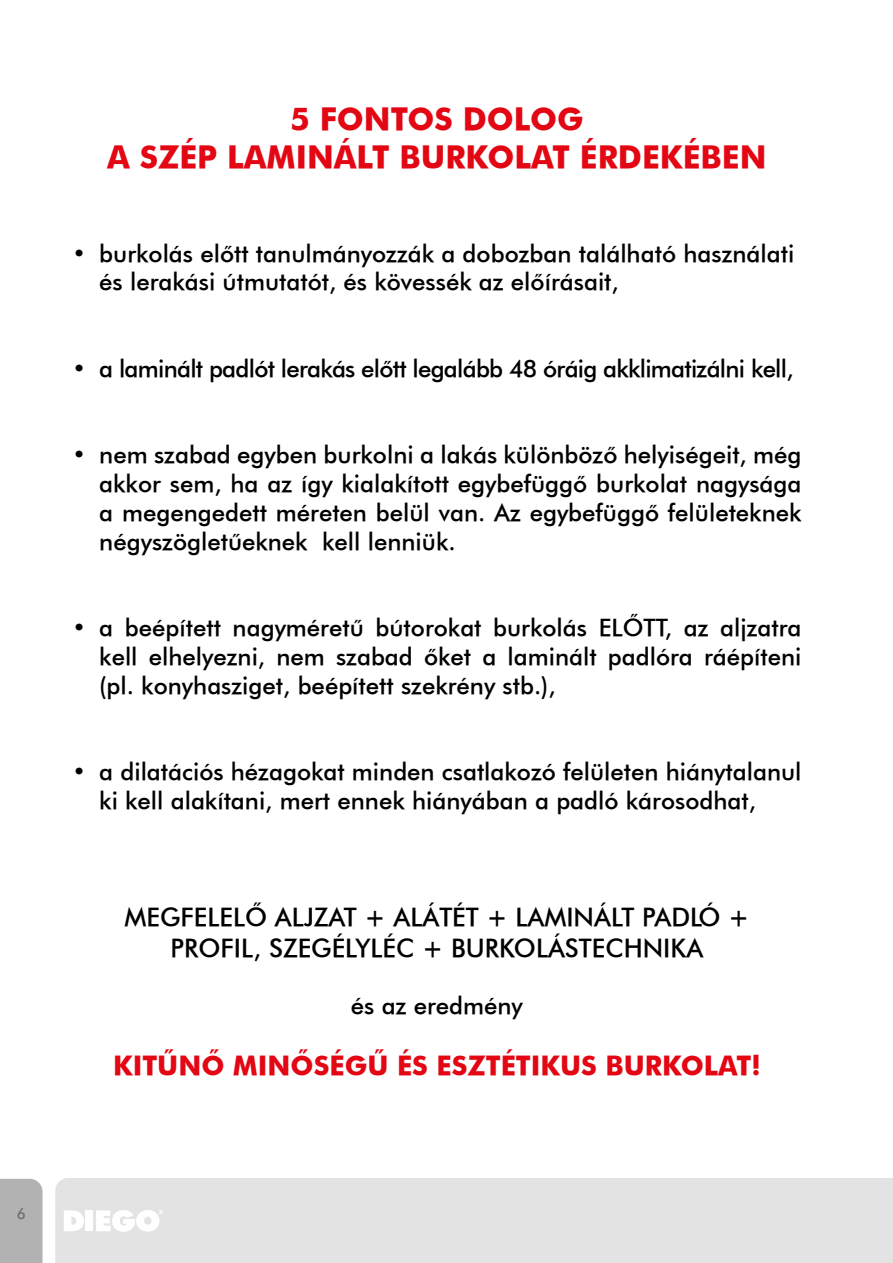
<style>
.page{position:relative;width:893px;height:1263px;background:#fff}
.page>*{position:absolute;margin:0;border:0;box-sizing:border-box;transform-origin:0 0}
.t1{font:31.5px/37.8px "Futura Md CE Bold";color:#e30613;text-align:center}
.t2{font:27px "Futura Md CE Bold";color:#e30613}
.t3{font:25.5px/30.6px "Futura Md CE Medium";color:#000;text-align:center}
.t4{font:24px/28.8px "Futura Md CE Medium";color:#000}
.t5{font:24px "Futura Md CE Medium";letter-spacing:-.03em;color:#000}
.t6{font:15px "Futura Md CE Medium";color:#706f6f}
</style>
<div class="page">
<div style="left:0;top:1179px;width:43px;height:84px;background:#b3b2b2"></div>
<div style="left:55px;top:1178px;width:838px;height:85px;background:#e3e3e3"></div>
<svg style="left:64px;top:1210px;width:20px;height:21px"></svg>
<div style="left:85px;top:1210px;width:8px;height:21px;background:#fff"></div>
<svg style="left:96px;top:1210px;width:67px;height:22px"></svg>
<h1 class="t1" style="left:107px;top:101px;width:661px">5 FONTOS DOLOG<br>A SZÉP LAMINÁLT BURKOLAT ÉRDEKÉBEN</h1>
<p class="t4" style="left:99px;top:239px;width:696px;text-indent:-27px">• burkolás előtt tanulmányozzák a dobozban található használati és lerakási útmutatót, és kövessék az előírásait,</p>
<p class="t5" style="left:72px;top:354px;width:723px">• a laminált padlót lerakás előtt legalább 48 óráig akklimatizálni kell,</p>
<p class="t4" style="left:99px;top:440px;width:704px;text-align:justify;text-indent:-27px">• nem szabad egyben burkolni a lakás különböző helyiségeit, még akkor sem, ha az így kialakított egybefüggő burkolat nagysága a megengedett méreten belül van. Az egybefüggő felületeknek négyszögletűeknek kell lenniük.</p>
<p class="t4" style="left:99px;top:613px;width:704px;text-align:justify;text-indent:-27px">• a beépített nagyméretű bútorokat burkolás ELŐTT, az aljzatra kell elhelyezni, nem szabad őket a laminált padlóra ráépíteni (pl. konyhasziget, beépített szekrény stb.),</p>
<p class="t4" style="left:99px;top:757px;width:704px;text-indent:-27px">• a dilatációs hézagokat minden csatlakozó felületen hiánytalanul ki kell alakítani, mert ennek hiányában a padló károsodhat,</p>
<p class="t3" style="left:124px;top:902px;width:626px">MEGFELELŐ ALJZAT + ALÁTÉT + LAMINÁLT PADLÓ +<br>PROFIL, SZEGÉLYLÉC + BURKOLÁSTECHNIKA</p>
<p class="t4" style="left:351px;top:991px;width:174px">és az eredmény</p>
<p class="t2" style="left:113px;top:1049px;width:649px">KITŰNŐ MINŐSÉGŰ ÉS ESZTÉTIKUS BURKOLAT!</p>
<p class="t6" style="left:17px;top:1204px;width:11px">6</p>
</div>
